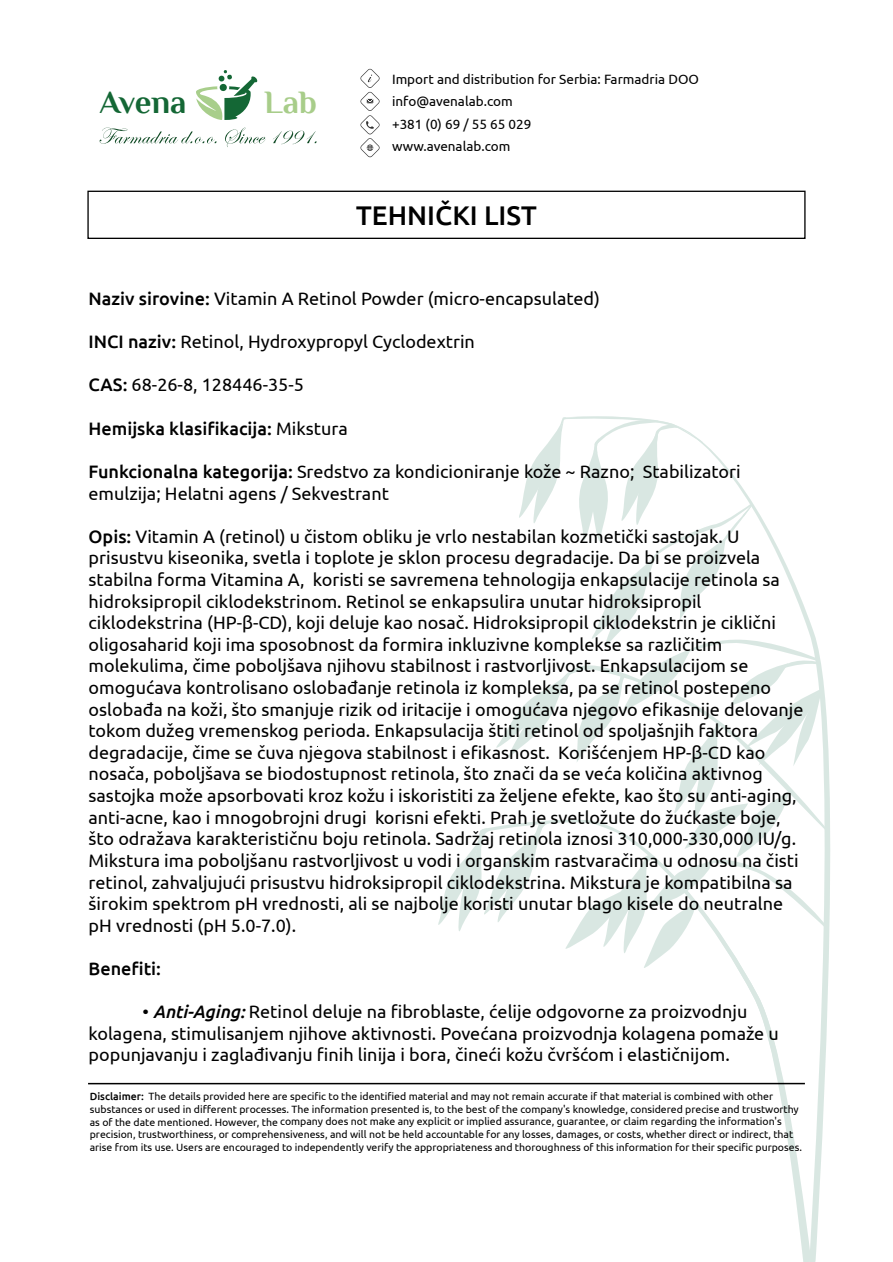
<style>
.page{position:relative;width:893px;height:1262px;background:#fff}
.page>*{position:absolute;margin:0;border:0;box-sizing:border-box;transform-origin:0 0}
.t1{font:700 32.55px "Philosopher";letter-spacing:-.005em;color:#146735}
.t2{font:700 32.55px "Philosopher";color:#a8cd8a}
.t3{font:500 27px "Ubuntu";color:#000}
.t4{font:18px/21.6px "Ubuntu";color:#000}
.t5{font:500 18px "Ubuntu";color:#000}
.t6{font:13.5px/22.5px "Ubuntu";color:#000}
.t7{font:10.5px/12.6px "Ubuntu";color:#000}
.s1{font-weight:500}
.s2{font-weight:400}
.s3{font-weight:500;font-style:italic}
</style>
<div class="page">
<div style="left:87px;top:191px;width:718px;height:48px;background:#fff;border:1px solid #000"></div>
<svg style="left:811px;top:747px;width:19px;height:514px"></svg>
<svg style="left:479px;top:972px;width:332px;height:289px"></svg>
<svg style="left:438px;top:416px;width:387px;height:556px"></svg>
<hr style="left:88px;top:1082px;width:716px;height:2px;background:#000">
<svg style="left:196px;top:70px;width:62px;height:50px"></svg>
<svg style="left:360px;top:69px;width:19px;height:88px"></svg>
<svg style="left:99px;top:127px;width:117px;height:17px"></svg>
<svg style="left:225px;top:128px;width:40px;height:19px"></svg>
<svg style="left:273px;top:131px;width:43px;height:13px"></svg>
<h1 class="t1" style="left:99px;top:85px;width:88px">Avena</h1>
<h1 class="t2" style="left:264px;top:85px;width:54px">Lab</h1>
<p class="t6" style="left:392px;top:67px;width:308px">Import and distribution for Serbia: Farmadria DOO info@avenalab.com<br>+381 (0) 69 / 55 65 029<br>www.avenalab.com</p>
<h2 class="t3" style="left:356px;top:199px;width:182px">TEHNIČKI LIST</h2>
<p class="t4" style="left:88px;top:287px;width:513px"><span class="s1">Naziv sirovine:</span> Vitamin A Retinol Powder (micro-encapsulated)</p>
<p class="t4" style="left:88px;top:330px;width:388px"><span class="s1">INCI naziv:</span> Retinol, Hydroxypropyl Cyclodextrin</p>
<p class="t4" style="left:88px;top:374px;width:217px"><span class="s1">CAS:</span> 68-26-8, 128446-35-5</p>
<p class="t5" style="left:88px;top:417px;width:261px">Hemijska klasifikacija: <span class="s2">Mikstura</span></p>
<p class="t4" style="left:88px;top:460px;width:653px"><span class="s1">Funkcionalna kategorija:</span> Sredstvo za kondicioniranje kože ~ Razno; Stabilizatori emulzija; Helatni agens / Sekvestrant</p>
<p class="t4" style="left:88px;top:525px;width:716px"><span class="s1">Opis:</span> Vitamin A (retinol) u čistom obliku je vrlo nestabilan kozmetički sastojak. U prisustvu kiseonika, svetla i toplote je sklon procesu degradacije. Da bi se proizvela stabilna forma Vitamina A, koristi se savremena tehnologija enkapsulacije retinola sa hidroksipropil ciklodekstrinom. Retinol se enkapsulira unutar hidroksipropil ciklodekstrina (HP-β-CD), koji deluje kao nosač. Hidroksipropil ciklodekstrin je ciklični oligosaharid koji ima sposobnost da formira inkluzivne komplekse sa različitim molekulima, čime poboljšava njihovu stabilnost i rastvorljivost. Enkapsulacijom se omogućava kontrolisano oslobađanje retinola iz kompleksa, pa se retinol postepeno oslobađa na koži, što smanjuje rizik od iritacije i omogućava njegovo efikasnije delovanje tokom dužeg vremenskog perioda. Enkapsulacija štiti retinol od spoljašnjih faktora degradacije, čime se čuva njegova stabilnost i efikasnost. Korišćenjem HP-β-CD kao nosača, poboljšava se biodostupnost retinola, što znači da se veća količina aktivnog sastojka može apsorbovati kroz kožu i iskoristiti za željene efekte, kao što su anti-aging, anti-acne, kao i mnogobrojni drugi korisni efekti. Prah je svetložute do žućkaste boje, što odražava karakterističnu boju retinola. Sadržaj retinola iznosi 310,000-330,000 IU/g.<br>Mikstura ima poboljšanu rastvorljivost u vodi i organskim rastvaračima u odnosu na čisti retinol, zahvaljujući prisustvu hidroksipropil ciklodekstrina. Mikstura je kompatibilna sa širokim spektrom pH vrednosti, ali se najbolje koristi unutar blago kisele do neutralne pH vrednosti (pH 5.0-7.0).</p>
<p class="t5" style="left:88px;top:957px;width:74px">Benefiti:</p>
<p class="t4" style="left:88px;top:1000px;width:691px;text-indent:54px">• <span class="s3">Anti-Aging:</span> Retinol deluje na fibroblaste, ćelije odgovorne za proizvodnju kolagena, stimulisanjem njihove aktivnosti. Povećana proizvodnja kolagena pomaže u popunjavanju i zaglađivanju finih linija i bora, čineći kožu čvršćom i elastičnijom.</p>
<p class="t7" style="left:90px;top:1089px;width:713px"><span class="s1">Disclaimer:</span> The details provided here are specific to the identified material and may not remain accurate if that material is combined with other substances or used in different processes. The information presented is, to the best of the company's knowledge, considered precise and trustworthy as of the date mentioned. However, the company does not make any explicit or implied assurance, guarantee, or claim regarding the information's precision, trustworthiness, or comprehensiveness, and will not be held accountable for any losses, damages, or costs, whether direct or indirect, that arise from its use. Users are encouraged to independently verify the appropriateness and thoroughness of this information for their specific purposes.</p>
</div>
